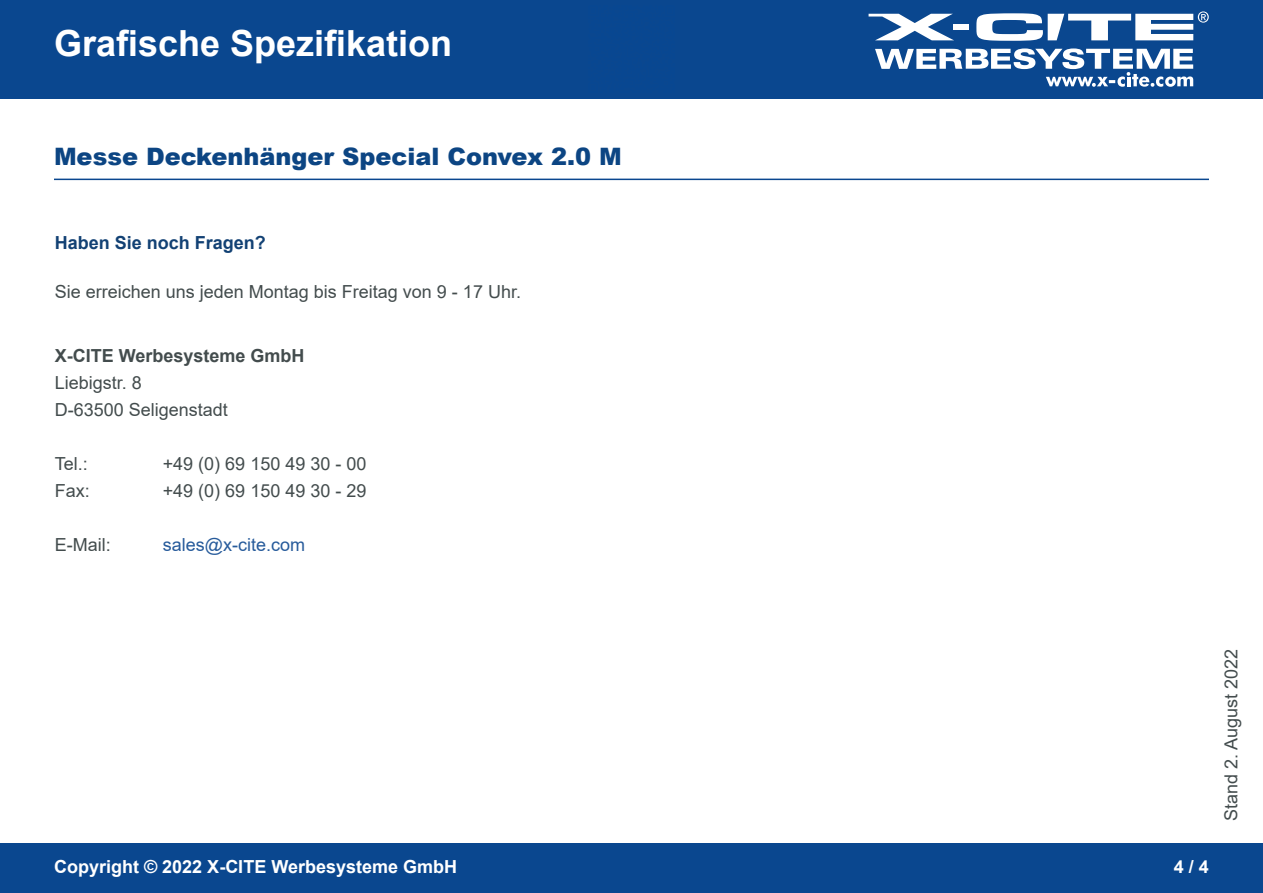
<style>
.page{position:relative;width:1263px;height:893px;background:#fff}
.page>*{position:absolute;margin:0;border:0;box-sizing:border-box;transform-origin:0 0}
.t1{font:700 36px "Arial";color:#fff}
.t2{font:900 24px "Arial";color:#0c4583}
.t3{font:18px/27px "Arial";color:#434c4d}
.t4{font:700 18px "Arial";color:#fff}
.t5{font:700 18px "Arial";color:#434c4d}
.t6{font:700 18px "Arial";color:#124174}
.t7{font:18px "Arial";color:#275b9b}
</style>
<div class="page">
<div style="left:0;top:0;width:1263px;height:98px;background:#0a478f"></div>
<div style="left:0;top:844px;width:1263px;height:49px;background:#0a478f"></div>
<svg style="left:868px;top:14px;width:85px;height:26px"></svg>
<div style="left:953px;top:24px;width:15px;height:6px;background:#fff"></div>
<svg style="left:875px;top:48px;width:318px;height:39px"></svg>
<svg style="left:976px;top:11px;width:233px;height:30px"></svg>
<hr style="left:54px;top:179px;width:1155px;height:1px;background:#0a478f">
<h1 class="t1" style="left:54px;top:18px;width:400px">Grafische Spezifikation</h1>
<h2 class="t2" style="left:54px;top:139px;width:569px">Messe Deckenhänger Special Convex 2.0 M</h2>
<p class="t6" style="left:55px;top:230px;width:213px">Haben Sie noch Fragen?</p>
<p class="t3" style="left:55px;top:278px;width:468px">Sie erreichen uns jeden Montag bis Freitag von 9 - 17 Uhr.</p>
<p class="t5" style="left:55px;top:343px;width:251px">X-CITE Werbesysteme GmbH</p>
<p class="t3" style="left:55px;top:369px;width:175px">Liebigstr. 8<br>D-63500 Seligenstadt</p>
<p class="t3" style="left:55px;top:450px;width:35px">Tel.:</p>
<p class="t3" style="left:163px;top:450px;width:205px">+49 (0) 69 150 49 30 - 00</p>
<p class="t3" style="left:55px;top:477px;width:37px">Fax:</p>
<p class="t3" style="left:163px;top:477px;width:205px">+49 (0) 69 150 49 30 - 29</p>
<p class="t3" style="left:55px;top:531px;width:57px">E-Mail:</p>
<p class="t7" style="left:163px;top:533px;width:144px">sales@x-cite.com</p>
<p class="t3" style="left:1217px;top:821px;width:174px;rotate:-90deg">Stand 2. August 2022</p>
<p class="t4" style="left:54px;top:854px;width:405px">Copyright © 2022 X-CITE Werbesysteme GmbH</p>
<p class="t4" style="left:1174px;top:854px;width:37px">4 / 4</p>
</div>
